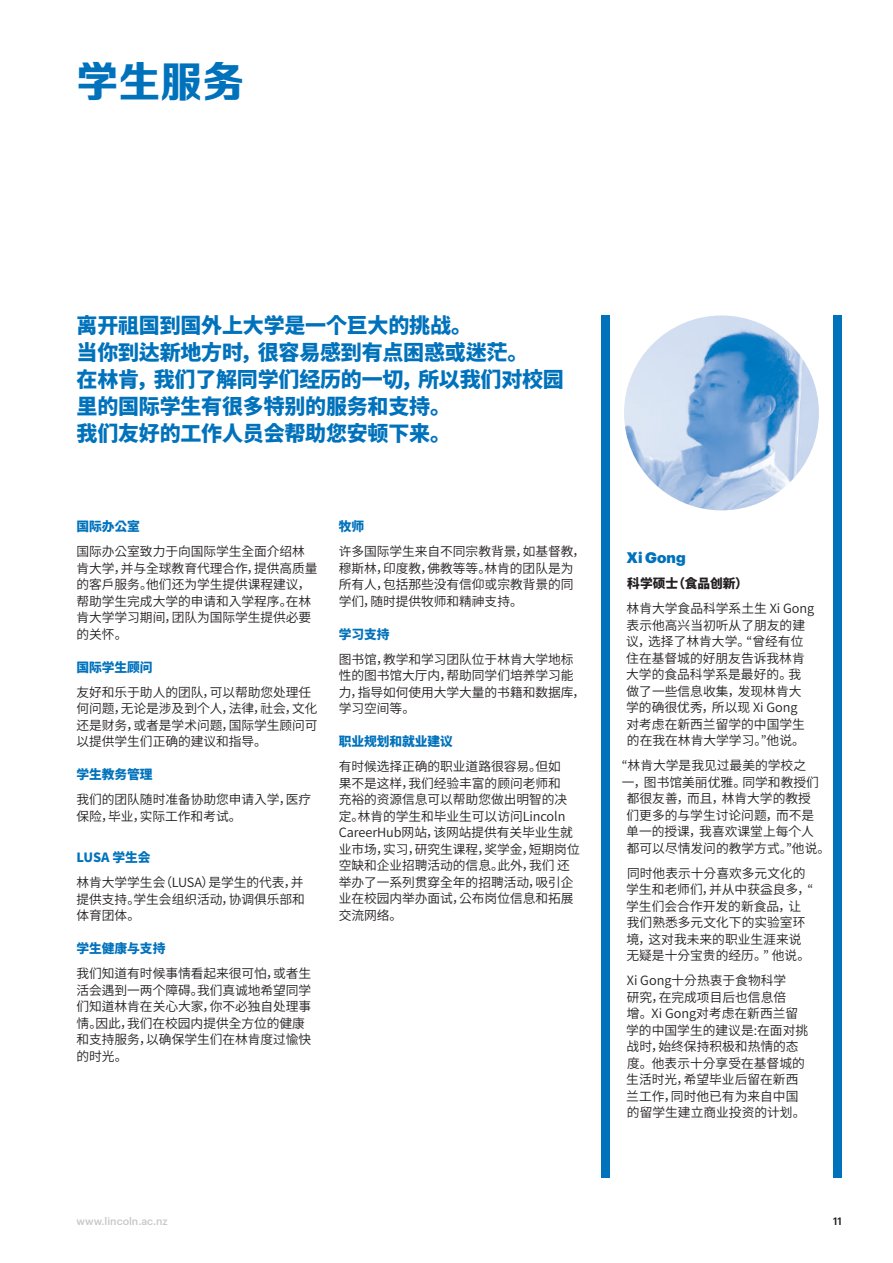
<style>
.page{position:relative;width:893px;height:1263px;background:#fff}
.page>*{position:absolute;margin:0;border:0;box-sizing:border-box;transform-origin:0 0}
.Heading_L1_28pt_34pt{font:42px "Tensentype Zhi Hei J W5";color:#0072bc}
.Introduction_14pt_18{font:800 21px/27px "Source Han Sans OLD";letter-spacing:-.01em;color:#0072bc}
.PG-Student_Name_11pt{font:900 15px "Graphik";color:#0072bc}
.Body_Text_8_5pt_11pt{font:12.75px/16.5px "Source Han Sans OLD";letter-spacing:-.005em;color:#231f20}
.PG-Student_Name_11pt-2{font:12.75px/16.5px "Source Han Sans OLD";color:#231f20}
.Subheading_L1{font:800 12.75px "Source Han Sans OLD";letter-spacing:-.005em;color:#0072bc}
.PG-Student_Name_11pt-3{font:800 12.75px "Source Han Sans OLD";color:#231f20}
.t1{font:500 10.5px "Graphik";color:#c7c8ca}
.t2{font:500 10.5px "Graphik";color:#231f20}
</style>
<div class="page">
<img style="left:624px;top:315px;width:195px;height:195px;border-radius:97px">
<div style="left:601px;top:315px;width:8px;height:863px;background:#0072bc"></div>
<div style="left:833px;top:315px;width:9px;height:863px;background:#0072bc"></div>
<p class="Heading_L1_28pt_34pt" style="left:77px;top:53px;width:170px">学生服务</p>
<p class="Introduction_14pt_18" style="left:77px;top:311px;width:489px">离开祖国到国外上大学是一个巨大的挑战。<br>当你到达新地方时，很容易感到有点困惑或迷茫。<br>在林肯，我们了解同学们经历的一切，所以我们对校园里的国际学生有很多特别的服务和支持。<br>我们友好的工作人员会帮助您安顿下来。</p>
<p class="Subheading_L1" style="left:77px;top:520px;width:65px">国际办公室</p>
<p class="Body_Text_8_5pt_11pt" style="left:77px;top:543px;width:243px">国际办公室致力于向国际学生全面介绍林肯大学，并与全球教育代理合作，提供高质量的客户服务。他们还为学生提供课程建议，帮助学生完成大学的申请和入学程序。在林肯大学学习期间，团队为国际学生提供必要的关怀。</p>
<p class="Subheading_L1" style="left:77px;top:660px;width:78px">国际学生顾问</p>
<p class="Body_Text_8_5pt_11pt" style="left:77px;top:684px;width:243px">友好和乐于助人的团队，可以帮助您处理任何问题，无论是涉及到个人，法律，社会，文化还是财务，或者是学术问题，国际学生顾问可以提供学生们正确的建议和指导。</p>
<p class="Subheading_L1" style="left:77px;top:768px;width:78px">学生教务管理</p>
<p class="Body_Text_8_5pt_11pt" style="left:77px;top:791px;width:236px">我们的团队随时准备协助您申请入学，医疗保险，毕业，实际工作和考试。</p>
<p class="Subheading_L1" style="left:77px;top:851px;width:75px">LUSA 学生会</p>
<p class="Body_Text_8_5pt_11pt" style="left:77px;top:874px;width:230px;text-align:justify">林肯大学学生会（LUSA）是学生的代表，并提供支持。学生会组织活动，协调俱乐部和体育团体。</p>
<p class="Subheading_L1" style="left:77px;top:942px;width:90px">学生健康与支持</p>
<p class="Body_Text_8_5pt_11pt" style="left:77px;top:965px;width:236px">我们知道有时候事情看起来很可怕，或者生活会遇到一两个障碍。我们真诚地希望同学们知道林肯在关心大家，你不必独自处理事情。因此，我们在校园内提供全方位的健康和支持服务，以确保学生们在林肯度过愉快的时光。</p>
<p class="Subheading_L1" style="left:339px;top:520px;width:27px">牧师</p>
<p class="Body_Text_8_5pt_11pt" style="left:339px;top:543px;width:248px">许多国际学生来自不同宗教背景，如基督教，穆斯林，印度教，佛教等等。林肯的团队是为所有人，包括那些没有信仰或宗教背景的同学们，随时提供牧师和精神支持。</p>
<p class="Subheading_L1" style="left:339px;top:627px;width:52px">学习支持</p>
<p class="Body_Text_8_5pt_11pt" style="left:339px;top:651px;width:248px">图书馆，教学和学习团队位于林肯大学地标性的图书馆大厅内，帮助同学们培养学习能力，指导如何使用大学大量的书籍和数据库，学习空间等。</p>
<p class="Subheading_L1" style="left:339px;top:735px;width:116px">职业规划和就业建议</p>
<p class="Body_Text_8_5pt_11pt" style="left:339px;top:758px;width:242px">有时候选择正确的职业道路很容易。但如<br>果不是这样，我们经验丰富的顾问老师和<br>充裕的资源信息可以帮助您做出明智的决定。林肯的学生和毕业生可以访问Lincoln<br>CareerHub网站，该网站提供有关毕业生就业市场，实习，研究生课程，奖学金，短期岗位空缺和企业招聘活动的信息。此外，我们 还举办了一系列贯穿全年的招聘活动，吸引企业在校园内举办面试，公布岗位信息和拓展交流网络。</p>
<p class="PG-Student_Name_11pt" style="left:627px;top:546px;width:61px">Xi Gong</p>
<p class="PG-Student_Name_11pt-3" style="left:627px;top:577px;width:122px">科学硕士（食品创新）</p>
<p class="PG-Student_Name_11pt-2" style="left:626px;top:600px;width:190px">林肯大学食品科学系土生 Xi Gong表示他高兴当初听从了朋友的建议，选择了林肯大学。“曾经有位住在基督城的好朋友告诉我林肯大学的食品科学系是最好的。我做了一些信息收集，发现林肯大学的确很优秀，所以现 Xi Gong<br>对考虑在新西兰留学的中国学生的在我在林肯大学学习。”他说。</p>
<p class="PG-Student_Name_11pt-2" style="left:622px;top:757px;width:186px">“林肯大学是我见过最美的学校之</p>
<p class="PG-Student_Name_11pt-2" style="left:622px;top:774px;width:198px">一，图书馆美丽优雅。同学和教授们</p>
<p class="PG-Student_Name_11pt-2" style="left:627px;top:790px;width:186px">都很友善，而且，林肯大学的教授</p>
<p class="PG-Student_Name_11pt-2" style="left:626px;top:807px;width:189px">们更多的与学生讨论问题，而不是</p>
<p class="PG-Student_Name_11pt-2" style="left:626px;top:823px;width:189px">单一的授课，我喜欢课堂上每个人</p>
<p class="PG-Student_Name_11pt-2" style="left:627px;top:840px;width:205px">都可以尽情发问的教学方式。”他说。</p>
<p class="PG-Student_Name_11pt-2" style="left:626px;top:865px;width:189px">同时他表示十分喜欢多元文化的学生和老师们，并从中获益良多，“学生们会合作开发的新食品，让我们熟悉多元文化下的实验室环境，这对我未来的职业生涯来说无疑是十分宝贵的经历。” 他说。</p>
<p class="PG-Student_Name_11pt-2" style="left:626px;top:972px;width:183px">Xi Gong十分热衷于食物科学<br>研究，在完成项目后也信息倍<br>增。Xi Gong对考虑在新西兰留学的中国学生的建议是:在面对挑战时，始终保持积极和热情的态度。他表示十分享受在基督城的生活时光，希望毕业后留在新西兰工作，同时他已有为来自中国的留学生建立商业投资的计划。</p>
<p class="t1" style="left:77px;top:1213px;width:93px">www.lincoln.ac.nz</p>
<p class="t2" style="left:833px;top:1213px;width:10px">11</p>
</div>
